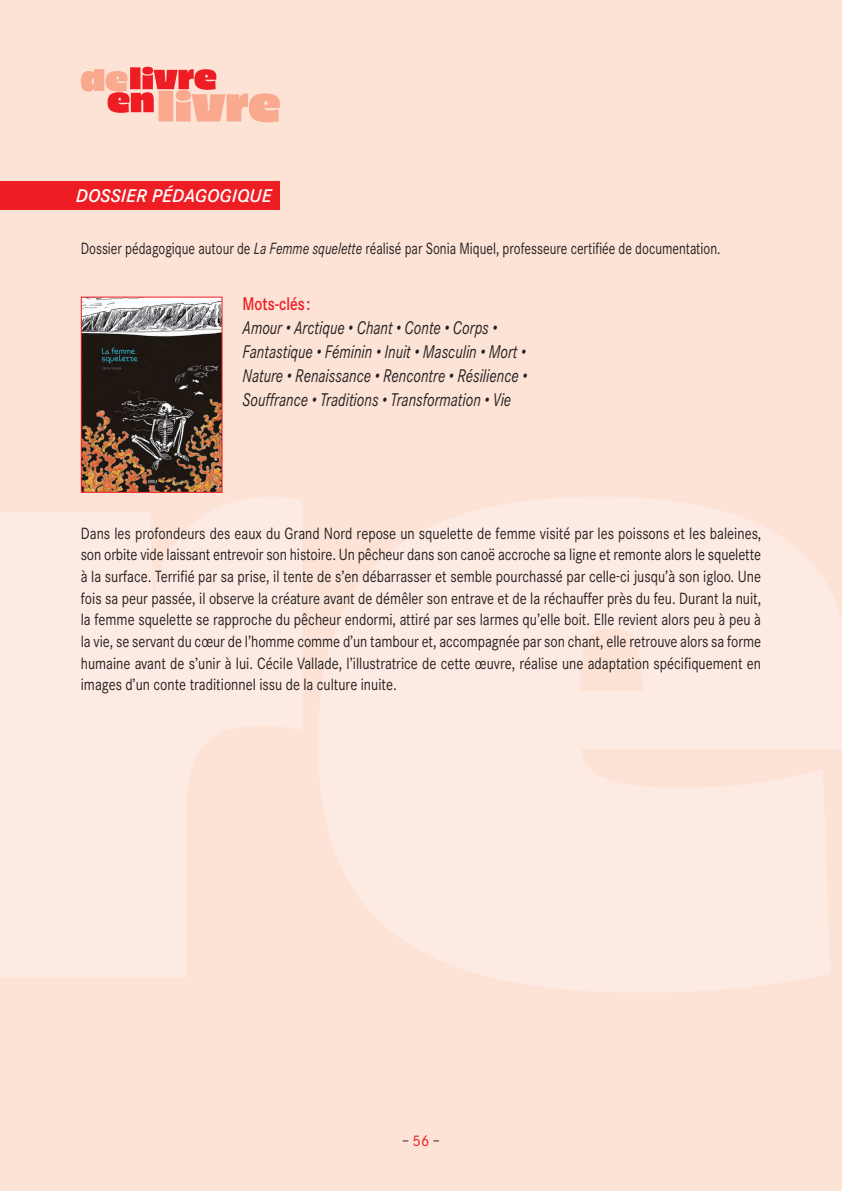
<style>
.page{position:relative;width:842px;height:1191px;background:#fde2d6}
.page>*{position:absolute;margin:0;border:0;box-sizing:border-box;transform-origin:0 0}
.t1{font:italic 18px/24px "Corporate S";color:#231f20;scale:.8 1}
.t2{font:italic 500 18px "Corporate S";letter-spacing:.01em;color:#fff}
.t3{font:500 18px "Corporate S";color:#ee1d23;scale:.8 1}
.t4{font:16px/21.6px "Corporate S";color:#231f20;text-align:justify;scale:.85 1}
.t5{font:16px "Corporate S";color:#231f20;scale:.8 1}
.t6{font:15px "Corporate S";color:#231f20}
.s1{font-style:italic}
.s2{color:#ee1d23}
</style>
<div class="page">
<svg style="left:0;top:497px;width:302px;height:480px;fill:#fdeae2"></svg>
<svg style="left:318px;top:497px;width:524px;height:495px;fill:#fdeae2"></svg>
<svg style="left:81px;top:67px;width:199px;height:55px"></svg>
<div style="left:0;top:181px;width:280px;height:29px;background:#ee1d23"></div>
<img style="left:83px;top:299px;width:138px;height:192px">
<div style="left:81px;top:297px;width:142px;height:196px;border:1px solid #ee1d23"></div>
<p class="t2" style="left:76px;top:189px;width:197px">DOSSIER PÉDAGOGIQUE</p>
<p class="t5" style="left:81px;top:243px;width:801px">Dossier pédagogique autour de <span class="s1">La Femme squelette</span> réalisé par Sonia Miquel, professeure certifiée de documentation.</p>
<p class="t3" style="left:243px;top:297px;width:87px">Mots-clés:</p>
<p class="t1" style="left:243px;top:318px;width:357px">Amour • Arctique • Chant • Conte • Corps • Fantastique • Féminin • Inuit • Masculin • Mort • Nature • Renaissance • Rencontre • Résilience • Souffrance • Traditions • Transformation • Vie</p>
<p class="t4" style="left:81px;top:524px;width:802px">Dans les profondeurs des eaux du Grand Nord repose un squelette de femme visité par les poissons et les baleines, son orbite vide laissant entrevoir son histoire. Un pêcheur dans son canoë accroche sa ligne et remonte alors le squelette à la surface. Terrifié par sa prise, il tente de s’en débarrasser et semble pourchassé par celle-ci jusqu’à son igloo. Une fois sa peur passée, il observe la créature avant de démêler son entrave et de la réchauffer près du feu. Durant la nuit, la femme squelette se rapproche du pêcheur endormi, attiré par ses larmes qu’elle boit. Elle revient alors peu à peu à la vie, se servant du cœur de l’homme comme d’un tambour et, accompagnée par son chant, elle retrouve alors sa forme humaine avant de s’unir à lui. Cécile Vallade, l’illustratrice de cette œuvre, réalise une adaptation spécifiquement en images d’un conte traditionnel issu de la culture inuite.</p>
<p class="t6" style="left:402px;top:1134px;width:39px">– <span class="s2">56</span> –</p>
</div>
